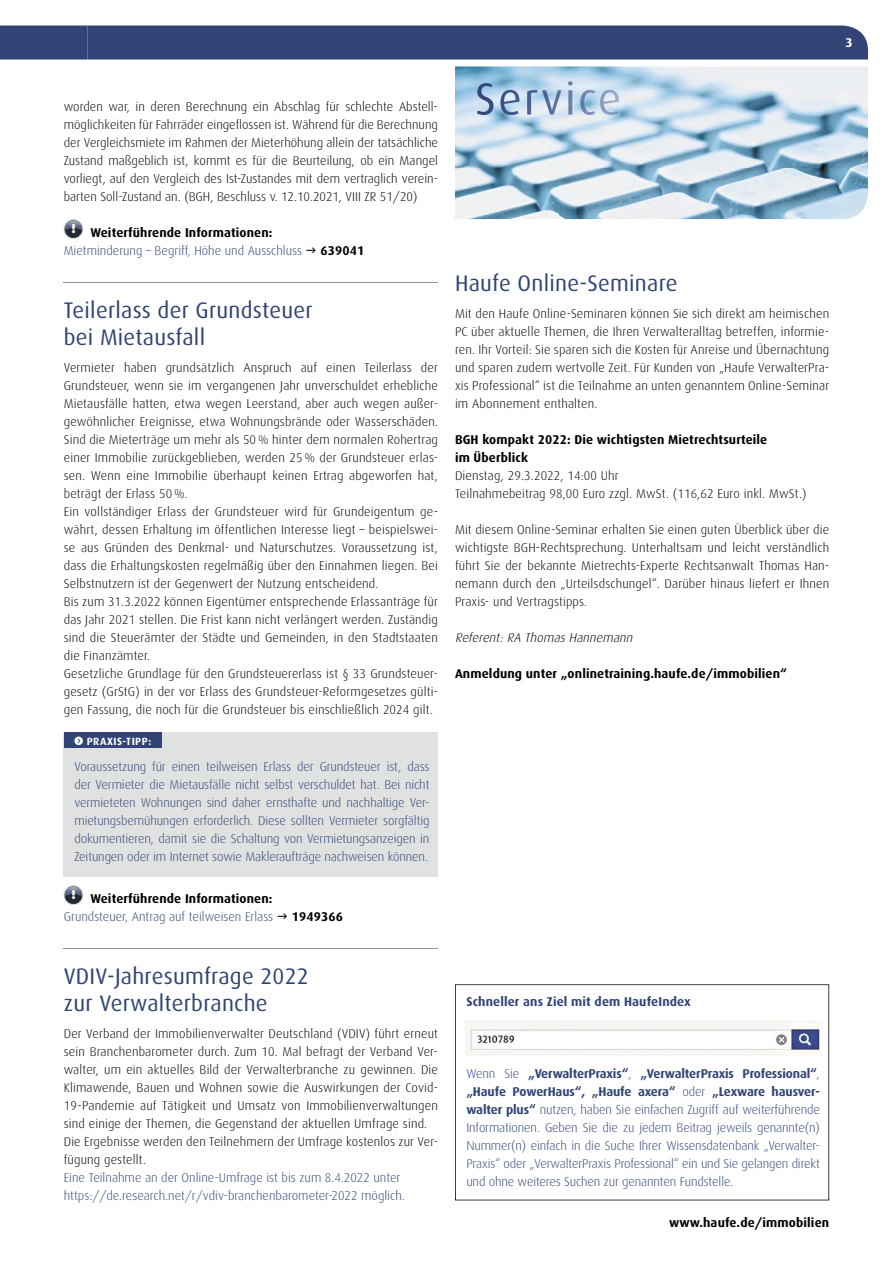
<style>
.page{position:relative;width:893px;height:1263px;background:#fff}
.page>*{position:absolute;margin:0;border:0;box-sizing:border-box;transform-origin:0 0}
.t1{font:22.5px/27px "Dax";letter-spacing:.01em;color:#314475}
.t2{font:300 12.75px/18px "Dax";letter-spacing:.01em;color:#000;text-align:justify}
.t3{font:300 12.75px/18px "Dax";color:#314475;text-align:justify}
.t4{font:700 12.75px/18px "Dax";letter-spacing:.01em;color:#000}
.t5{font:700 12.75px "Dax";letter-spacing:.01em;color:#314475}
.t6{font:italic 300 12.75px "Dax";color:#000}
.t7{font:700 12.75px "Dax";color:#fff}
.t8{font:700 10.5px "Dax";letter-spacing:.05em;color:#fff}
.s1{font-weight:700;color:#000}
.s2{font-weight:700}
</style>
<div class="page">
<div style="left:0;top:26px;width:868px;height:34px;background:#314475"></div>
<img style="left:455px;top:66px;width:413px;height:153px">
<img style="left:477px;top:81px;width:142px;height:34px">
<svg style="left:455px;top:984px;width:374px;height:216px"></svg>
<img style="left:466px;top:1020px;width:357px;height:36px">
<hr style="left:64px;top:282px;width:374px;height:1px;background:#939389">
<hr style="left:64px;top:948px;width:374px;height:1px;background:#939389">
<svg style="left:64px;top:221px;width:19px;height:16px"></svg>
<div style="left:64px;top:220px;width:19px;height:18px;border:1px solid #252934;border-radius:50%"></div>
<div style="left:64px;top:219px;width:19px;height:20px;border:1px solid #e0e1e1;border-radius:50%"></div>
<svg style="left:64px;top:887px;width:19px;height:16px"></svg>
<div style="left:64px;top:886px;width:19px;height:18px;border:1px solid #252934;border-radius:50%"></div>
<div style="left:64px;top:885px;width:19px;height:20px;border:1px solid #e0e1e1;border-radius:50%"></div>
<div style="left:64px;top:732px;width:374px;height:144px;background:#e0e1e1"></div>
<div style="left:64px;top:732px;width:98px;height:16px;background:#314475"></div>
<svg style="left:74px;top:737px;width:9px;height:8px"></svg>
<p class="t7" style="left:845px;top:35px;width:9px">3</p>
<p class="t2" style="left:64px;top:98px;width:376px">worden war, in deren Berechnung ein Abschlag für schlechte Abstell&shy;möglichkeiten für Fahrräder eingeflossen ist. Während für die Berechnung der Vergleichsmiete im Rahmen der Mieterhöhung allein der tatsächliche Zustand maßgeblich ist, kommt es für die Beurteilung, ob ein Mangel vorliegt, auf den Vergleich des Ist-Zustandes mit dem vertraglich verein&shy;barten Soll-Zustand an. (BGH, Beschluss v. 12.10.2021, VIII ZR 51/20)</p>
<p class="t3" style="left:64px;top:224px;width:240px;text-indent:7px"><sup>!</sup> <span class="s1">Weiterführende Informationen:<br></span>Mietminderung – Begriff, Höhe und Ausschluss</p>
<p class="t4" style="left:321px;top:242px;width:45px">639041</p>
<h1 class="t1" style="left:64px;top:297px;width:250px">Teilerlass der Grundsteuer bei Mietausfall</h1>
<p class="t2" style="left:64px;top:359px;width:376px;text-align:left">Vermieter haben grundsätzlich Anspruch auf einen Teilerlass der Grundsteuer, wenn sie im vergangenen Jahr unverschuldet erhebliche Mietausfälle hatten, etwa wegen Leerstand, aber auch wegen außer&shy;gewöhnlicher Ereignisse, etwa Wohnungsbrände oder Wasserschäden.<br>Sind die Mieterträge um mehr als 50 % hinter dem normalen Rohertrag einer Immobilie zurückgeblieben, werden 25 % der Grundsteuer erlas&shy;sen. Wenn eine Immobilie überhaupt keinen Ertrag abgeworfen hat, beträgt der Erlass 50 %.<br>Ein vollständiger Erlass der Grundsteuer wird für Grundeigentum ge&shy;währt, dessen Erhaltung im öffentlichen Interesse liegt – beispielswei&shy;se aus Gründen des Denkmal- und Naturschutzes. Voraussetzung ist, dass die Erhaltungskosten regelmäßig über den Einnahmen liegen. Bei Selbstnutzern ist der Gegenwert der Nutzung entscheidend.<br>Bis zum 31.3.2022 können Eigentümer entsprechende Erlassanträge für das Jahr 2021 stellen. Die Frist kann nicht verlängert werden. Zuständig sind die Steuerämter der Städte und Gemeinden, in den Stadtstaaten die Finanzämter.<br>Gesetzliche Grundlage für den Grundsteuererlass ist § 33 Grundsteuer&shy;gesetz (GrStG) in der vor Erlass des Grundsteuer-Reformgesetzes gülti&shy;gen Fassung, die noch für die Grundsteuer bis einschließlich 2024 gilt.</p>
<p class="t8" style="left:87px;top:735px;width:66px">PRAXIS-TIPP:</p>
<p class="t3" style="left:74px;top:757px;width:357px">Voraussetzung für einen teilweisen Erlass der Grundsteuer ist, dass der Vermieter die Mietausfälle nicht selbst verschuldet hat. Bei nicht vermieteten Wohnungen sind daher ernsthafte und nachhaltige Ver&shy;mietungsbemühungen erforderlich. Diese sollten Vermieter sorgfältig dokumentieren, damit sie die Schaltung von Vermietungsanzeigen in Zeitungen oder im Internet sowie Makleraufträge nachweisen können.</p>
<p class="t3" style="left:64px;top:890px;width:211px;text-align:center"><sup>!</sup> <span class="s1">Weiterführende Informationen:<br></span>Grundsteuer, Antrag auf teilweisen Erlass</p>
<p class="t4" style="left:292px;top:908px;width:53px">1949366</p>
<h1 class="t1" style="left:64px;top:963px;width:246px">VDIV-Jahresumfrage 2022 zur Verwalterbranche</h1>
<p class="t2" style="left:64px;top:1025px;width:376px;text-align:left">Der Verband der Immobilienverwalter Deutschland (VDIV) führt erneut sein Branchenbarometer durch. Zum 10. Mal befragt der Verband Ver&shy;walter, um ein aktuelles Bild der Verwalterbranche zu gewinnen. Die Klimawende, Bauen und Wohnen sowie die Auswirkungen der Covid-19-Pandemie auf Tätigkeit und Umsatz von Immobilienverwaltungen sind einige der Themen, die Gegenstand der aktuellen Umfrage sind.<br>Die Ergebnisse werden den Teilnehmern der Umfrage kostenlos zur Ver&shy;fügung gestellt.</p>
<p class="t3" style="left:64px;top:1169px;width:343px">Eine Teilnahme an der Online-Umfrage ist bis zum 8.4.2022 unter https://de.research.net/r/vdiv-branchenbarometer-2022 möglich.</p>
<h1 class="t1" style="left:455px;top:270px;width:224px">Haufe Online-Seminare</h1>
<p class="t2" style="left:455px;top:305px;width:376px">Mit den Haufe Online-Seminaren können Sie sich direkt am heimischen PC über aktuelle Themen, die Ihren Verwalteralltag betreffen, informie&shy;ren. Ihr Vorteil: Sie sparen sich die Kosten für Anreise und Übernachtung und sparen zudem wertvolle Zeit. Für Kunden von „Haufe VerwalterPra&shy;xis Professional“ ist die Teilnahme an unten genanntem Online-Seminar im Abonnement enthalten.</p>
<p class="t4" style="left:455px;top:431px;width:314px">BGH kompakt 2022: Die wichtigsten Mietrechtsurteile im Überblick</p>
<p class="t2" style="left:455px;top:467px;width:353px">Dienstag, 29.3.2022, 14:00 Uhr<br>Teilnahmebeitrag 98,00 Euro zzgl. MwSt. (116,62 Euro inkl. MwSt.)</p>
<p class="t2" style="left:455px;top:521px;width:376px">Mit diesem Online-Seminar erhalten Sie einen guten Überblick über die wichtigste BGH-Rechtsprechung. Unterhaltsam und leicht verständlich führt Sie der bekannte Mietrechts-Experte Rechtsanwalt Thomas Han&shy;nemann durch den „Urteilsdschungel“. Darüber hinaus liefert er Ihnen Praxis- und Vertragstipps.</p>
<p class="t6" style="left:455px;top:631px;width:182px">Referent:RA ThomasHannemann</p>
<p class="t4" style="left:455px;top:665px;width:333px">Anmeldung unter „onlinetraining.haufe.de/immobilien“</p>
<p class="t5" style="left:466px;top:995px;width:226px">Schneller ans Ziel mit dem HaufeIndex</p>
<p class="t3" style="left:466px;top:1065px;width:355px">Wenn Sie <span class="s2">„VerwalterPraxis“</span>, <span class="s2">„VerwalterPraxis Professional“</span>, <span class="s2">„Haufe PowerHaus“, „Haufe axera“</span> oder <span class="s2">„Lexware hausver&shy;walter plus“</span> nutzen, haben Sie einfachen Zugriff auf weiterführende Informationen. Geben Sie die zu jedem Beitrag jeweils genannte(n)<br>Nummer(n) einfach in die Suche Ihrer Wissensdatenbank „Verwalter-Praxis“ oder „VerwalterPraxis Professional“ ein und Sie gelangen direkt und ohne weiteres Suchen zur genannten Fundstelle.</p>
<p class="t4" style="left:669px;top:1214px;width:162px">www.haufe.de/immobilien</p>
</div>
